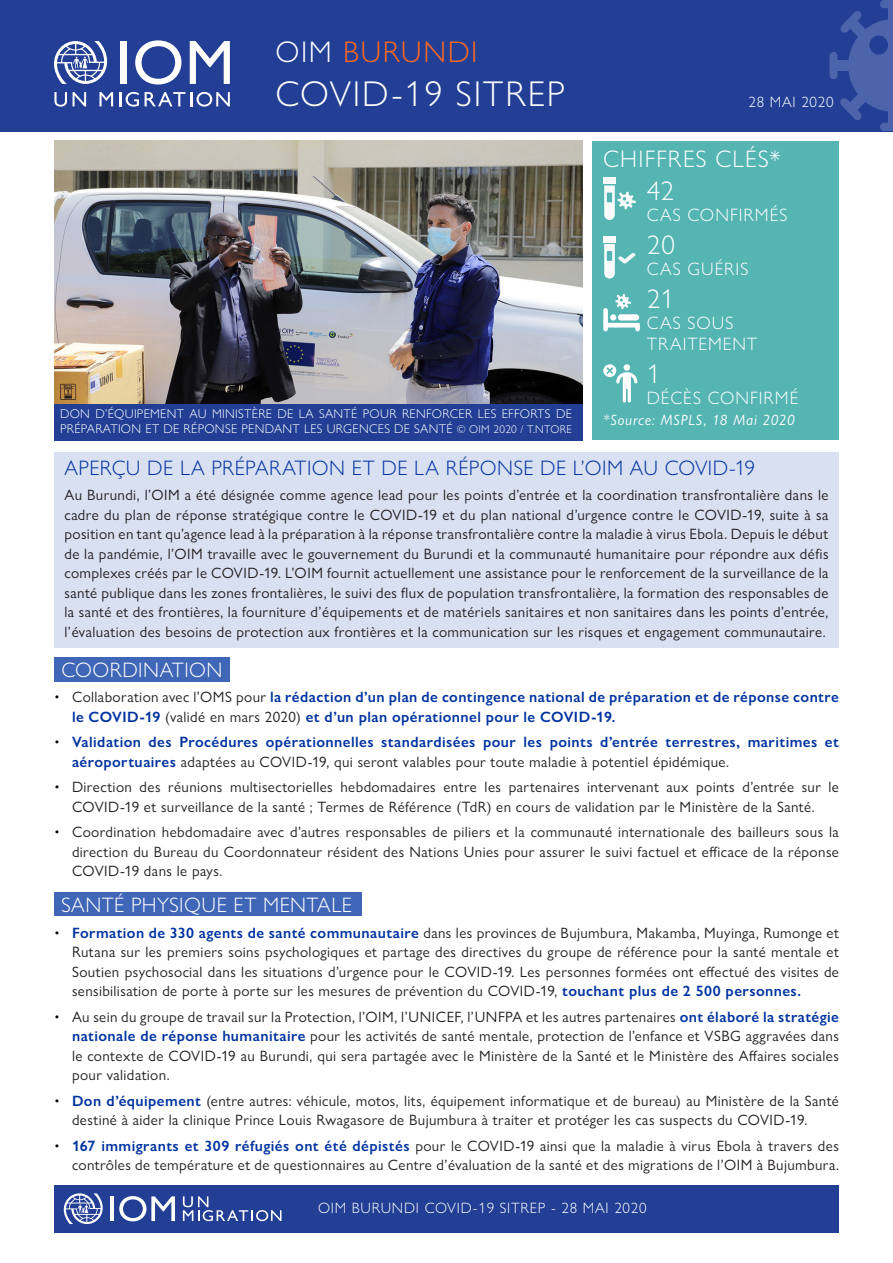
<style>
.page{position:relative;width:893px;height:1263px;background:#fff}
.page>*{position:absolute;margin:0;border:0;box-sizing:border-box;transform-origin:0 0}
.t1{font:300 36px "Gill Sans Nova";letter-spacing:.05em;color:#fff}
.t2{font:300 30px "Gill Sans Nova";letter-spacing:.05em;color:#ff691f}
.Paragraph_Style_2{font:300 27px "Gill Sans Nova";color:#fff}
.Paragraph_Style_2-2{font:300 24px "Gill Sans Nova";letter-spacing:.055em;color:#fff}
.Paragraph_Style_1{font:300 21px "Gill Sans Nova";letter-spacing:.02em;color:#0033a1}
.Paragraph_Style_1-2{font:300 21px "Gill Sans Nova";letter-spacing:.02em;color:#fff}
.Paragraph_Style_2-3{font:300 18px/21px "Gill Sans Nova";letter-spacing:.055em;color:#fff}
.Paragraph_Style_1-3{font:15px/19.5px "Gill Sans Nova";letter-spacing:.025em;color:#231f20;text-align:justify}
.t3{font:600 15px/19.5px "Gill Sans Nova";letter-spacing:.03em;color:#0033a0}
.t4{font:300 15px "Gill Sans Nova";letter-spacing:.05em;color:#fff}
.Paragraph_Style_2-4{font:italic 15px "Gill Sans Nova";letter-spacing:.05em;color:#fff}
.t5{font:300 12.75px/15px "Gill Sans Nova";letter-spacing:.025em;color:#fff}
.s1{color:#fff}
.s2{font-size:11.25px}
.s3{font-weight:300;color:#000}
.s4{font-weight:400;color:#231f20}
.s5{font-weight:600;color:#0033a0}
</style>
<div class="page">
<div style="left:54px;top:452px;width:785px;height:195px;background:#d9e0f1"></div>
<div style="left:54px;top:892px;width:307px;height:24px;background:#4066b8"></div>
<img style="left:54px;top:141px;width:528px;height:263px">
<div style="left:54px;top:404px;width:528px;height:36px;background:#223f95"></div>
<div style="left:0;top:0;width:893px;height:131px;background:#223f95"></div>
<div style="left:121px;top:41px;width:6px;height:43px;background:#fff"></div>
<svg style="left:135px;top:40px;width:46px;height:45px"></svg>
<svg style="left:190px;top:41px;width:40px;height:43px"></svg>
<svg style="left:54px;top:92px;width:13px;height:15px"></svg>
<svg style="left:73px;top:92px;width:13px;height:14px"></svg>
<svg style="left:99px;top:92px;width:14px;height:14px"></svg>
<svg style="left:119px;top:92px;width:20px;height:15px"></svg>
<svg style="left:145px;top:92px;width:85px;height:15px"></svg>
<svg style="left:54px;top:41px;width:53px;height:43px"></svg>
<div style="left:54px;top:657px;width:176px;height:24px;background:#4066b8"></div>
<div style="left:593px;top:141px;width:246px;height:299px;background:#54b5b3"></div>
<div style="left:603px;top:178px;width:13px;height:6px;background:#fafcfc"></div>
<svg style="left:604px;top:185px;width:32px;height:35px"></svg>
<div style="left:603px;top:236px;width:13px;height:6px;background:#fafcfc"></div>
<svg style="left:604px;top:244px;width:32px;height:34px"></svg>
<svg style="left:603px;top:364px;width:34px;height:39px"></svg>
<svg style="left:603px;top:294px;width:37px;height:37px"></svg>
<svg style="left:830px;top:0;width:63px;height:131px"></svg>
<div style="left:54px;top:1185px;width:785px;height:48px;background:#223e95"></div>
<hr style="left:111px;top:1196px;width:3px;height:25px;background:#fff">
<svg style="left:119px;top:1196px;width:56px;height:25px"></svg>
<svg style="left:183px;top:1196px;width:98px;height:25px"></svg>
<svg style="left:64px;top:1193px;width:39px;height:31px"></svg>
<p class="t2" style="left:275px;top:34px;width:203px"><span class="s1">OIM</span> BURUNDI</p>
<p class="t1" style="left:275px;top:71px;width:291px">COVID-19 SITREP</p>
<p class="t5" style="left:60px;top:406px;width:513px">DON D’ÉQUIPEMENT AU MINISTÈRE DE LA SANTÉ POUR RENFORCER LES EFFORTS DE<br>PRÉPARATION ET DE RÉPONSE PENDANT LES URGENCES DE SANTÉ <span class="s2">© OIM 2020 / T.NTORE</span></p>
<p class="t4" style="left:748px;top:92px;width:87px">28 MAI 2020</p>
<p class="Paragraph_Style_2-2" style="left:603px;top:144px;width:179px">CHIFFRES CLÉS*</p>
<p class="Paragraph_Style_2" style="left:647px;top:174px;width:29px">42</p>
<p class="Paragraph_Style_2-3" style="left:647px;top:204px;width:142px">CAS CONFIRMÉS</p>
<p class="Paragraph_Style_2" style="left:647px;top:228px;width:30px">20</p>
<p class="Paragraph_Style_2-3" style="left:647px;top:258px;width:103px">CAS GUÉRIS</p>
<p class="Paragraph_Style_2" style="left:647px;top:282px;width:29px">21</p>
<p class="Paragraph_Style_2-3" style="left:647px;top:312px;width:112px">CAS SOUS<br>TRAITEMENT</p>
<p class="Paragraph_Style_2" style="left:647px;top:357px;width:15px">1</p>
<p class="Paragraph_Style_2-3" style="left:647px;top:387px;width:153px">DÉCÈS CONFIRMÉ</p>
<p class="Paragraph_Style_2-4" style="left:603px;top:411px;width:193px">*Source: MSPLS, 18 Mai 2020</p>
<p class="Paragraph_Style_1" style="left:64px;top:455px;width:692px">APERÇU DE LA PRÉPARATION ET DE LA RÉPONSE DE L’OIM AU COVID-19</p>
<p class="Paragraph_Style_1-3" style="left:64px;top:485px;width:766px">Au Burundi, l’OIM a été désignée comme agence lead pour les points d’entrée et la coordination transfrontalière dans le cadre du plan de réponse stratégique contre le COVID-19 et du plan national d’urgence contre le COVID-19, suite à sa position en tant qu’agence lead à la préparation à la réponse transfrontalière contre la maladie à virus Ebola. Depuis le début de la pandémie, l’OIM travaille avec le gouvernement du Burundi et la communauté humanitaire pour répondre aux défis complexes créés par le COVID-19. L’OIM fournit actuellement une assistance pour le renforcement de la surveillance de la santé publique dans les zones frontalières, le suivi des flux de population transfrontalière, la formation des responsables de la santé et des frontières, la fourniture d’équipements et de matériels sanitaires et non sanitaires dans les points d’entrée, l’évaluation des besoins de protection aux frontières et la communication sur les risques et engagement communautaire.</p>
<p class="Paragraph_Style_1-2" style="left:62px;top:656px;width:162px">COORDINATION</p>
<p class="t3" style="left:72px;top:687px;width:768px;text-indent:-18px"><span class="s3">•</span> <span class="s4">Collaboration avec l’OMS pour</span> la rédaction d’un plan de contingence national de préparation et de réponse contre le COVID-19 <span class="s4">(validé en mars 2020)</span> et d’un plan opérationnel pour le COVID-19.</p>
<p class="t3" style="left:72px;top:732px;width:768px;text-indent:-18px"><span class="s3">•</span> Validation des Procédures opérationnelles standardisées pour les points d’entrée terrestres, maritimes et aéroportuaires <span class="s4">adaptées au COVID-19, qui seront valables pour toute maladie à potentiel épidémique.</span></p>
<p class="Paragraph_Style_1-3" style="left:54px;top:777px;width:786px;text-align:center"><span class="s3">•</span> Direction des réunions multisectorielles hebdomadaires entre les partenaires intervenant aux points d’entrée sur le<br>COVID-19 et surveillance de la santé ; Termes de Référence (TdR) en cours de validation par le Ministère de la Santé.</p>
<p class="Paragraph_Style_1-3" style="left:72px;top:822px;width:768px;text-indent:-18px"><span class="s3">•</span> Coordination hebdomadaire avec d’autres responsables de piliers et la communauté internationale des bailleurs sous la direction du Bureau du Coordonnateur résident des Nations Unies pour assurer le suivi factuel et efficace de la réponse COVID-19 dans le pays.</p>
<p class="Paragraph_Style_1-2" style="left:62px;top:892px;width:292px">SANTÉ PHYSIQUE ET MENTALE</p>
<p class="Paragraph_Style_1-3" style="left:72px;top:922px;width:768px;text-indent:-18px"><span class="s3">•</span> <span class="s5">Formation de 330 agents de santé communautaire</span> dans les provinces de Bujumbura, Makamba, Muyinga, Rumonge et Rutana sur les premiers soins psychologiques et partage des directives du groupe de référence pour la santé mentale et Soutien psychosocial dans les situations d’urgence pour le COVID-19. Les personnes formées ont effectué des visites de sensibilisation de porte à porte sur les mesures de prévention du COVID-19, <span class="s5">touchant plus de 2 500 personnes.</span></p>
<p class="Paragraph_Style_1-3" style="left:72px;top:1006px;width:768px;text-indent:-18px"><span class="s3">•</span> Au sein du groupe de travail sur la Protection, l’OIM, l’UNICEF, l’UNFPA et les autres partenaires <span class="s5">ont élaboré la stratégie nationale de réponse humanitaire</span> pour les activités de santé mentale, protection de l’enfance et VSBG aggravées dans le contexte de COVID-19 au Burundi, qui sera partagée avec le Ministère de la Santé et le Ministère des Affaires sociales pour validation.</p>
<p class="Paragraph_Style_1-3" style="left:72px;top:1090px;width:768px;text-indent:-18px"><span class="s3">•</span> <span class="s5">Don d’équipement</span> (entre autres: véhicule, motos, lits, équipement informatique et de bureau) au Ministère de la Santé destiné à aider la clinique Prince Louis Rwagasore de Bujumbura à traiter et protéger les cas suspects du COVID-19.</p>
<p class="Paragraph_Style_1-3" style="left:54px;top:1135px;width:786px;text-align:right"><span class="s3">•</span> <span class="s5">167 immigrants et 309 réfugiés ont été dépistés</span> pour le COVID-19 ainsi que la maladie à virus Ebola à travers des contrôles de température et de questionnaires au Centre d’évaluation de la santé et des migrations de l’OIM à Bujumbura.</p>
<p class="t4" style="left:318px;top:1199px;width:330px">OIM BURUNDI COVID-19 SITREP - 28 MAI 2020</p>
</div>
